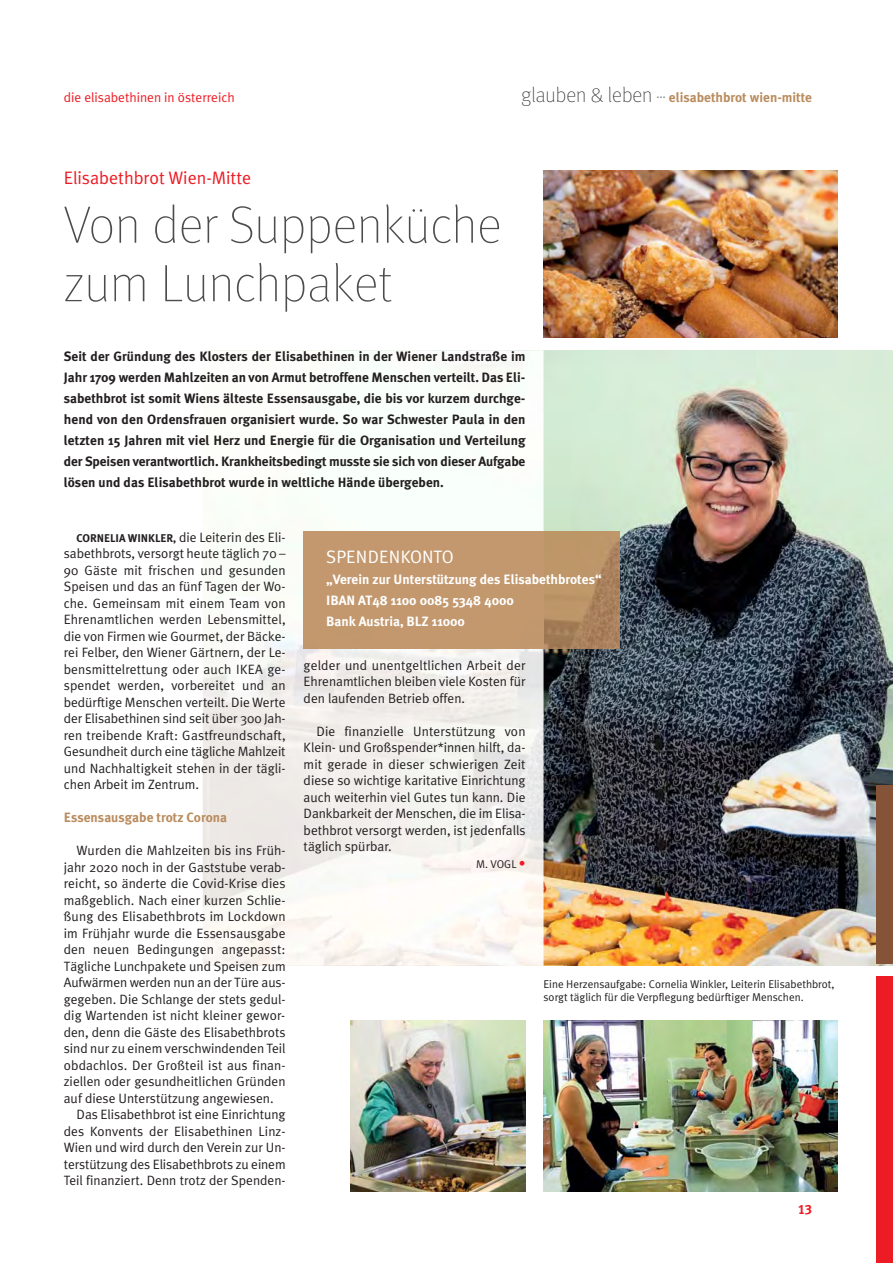
<style>
.page{position:relative;width:893px;height:1263px;background:#fff}
.page>*{position:absolute;margin:0;border:0;box-sizing:border-box;transform-origin:0 0}
.t1{font:100 52.5px/58.5px "Meta";color:#4c4c4e}
.t2{font:18px "Meta Plus Normal";color:#ed1c24}
.t3{font:18px "Meta Plus Normal";color:#fff}
.t4{font:13.5px/16.5px "Meta Plus Normal";color:#231f20;text-align:justify}
.t5{font:700 13.5px/21px "Meta Plus";color:#231f20;text-align:justify}
.t6{font:700 13.5px/21px "Meta Plus";color:#fff}
.t7{font:700 13.5px "Meta Plus";color:#ba8c5e}
.t8{font:13.5px "Meta Plus Normal";color:#ed1c24}
.t9{font:13.5px "Meta Plus Bold Caps";color:#ed1c24}
.t10{font:11.25px/13.5px "Meta Plus Normal";color:#231f20}
.s1{font-family:"Meta";font-weight:100;font-size:21px;color:#231f20}
.s2{font-family:"Meta Plus";font-weight:700;font-size:11.25px}
.s3{font-family:"Meta Plus";font-weight:700;font-size:13.5px;color:#ed1c24}
</style>
<div class="page">
<img style="left:543px;top:1021px;width:295px;height:171px">
<img style="left:543px;top:350px;width:350px;height:615px">
<div style="left:876px;top:785px;width:17px;height:179px;background:#845338"></div>
<div style="left:876px;top:976px;width:17px;height:287px;background:#ed1c24"></div>
<img style="left:543px;top:170px;width:295px;height:168px">
<img style="left:304px;top:531px;width:315px;height:118px">
<img style="left:351px;top:1021px;width:174px;height:171px">
<p class="t8" style="left:64px;top:92px;width:172px">die elisabethinen in österreich</p>
<p class="t7" style="left:521px;top:92px;width:293px"><span class="s1">glauben &amp; leben</span> <sup>…</sup> elisabethbrot wien-mitte</p>
<h2 class="t2" style="left:64px;top:171px;width:189px">Elisabethbrot Wien-Mitte</h2>
<h1 class="t1" style="left:64px;top:199px;width:439px">Von der Suppenküche zum Lunchpaket</h1>
<p class="t5" style="left:64px;top:347px;width:463px">Seit der Gründung des Klosters der Elisabethinen in der Wiener Landstraße im Jahr 1709 werden Mahlzeiten an von Armut betroffene Menschen verteilt. Das Eli&shy;sabethbrot ist somit Wiens älteste Essensausgabe, die bis vor kurzem durchge&shy;hend von den Ordensfrauen organisiert wurde. So war Schwester Paula in den letzten 15 Jahren mit viel Herz und Energie für die Organisation und Verteilung der Speisen verantwortlich. Krankheitsbedingt musste sie sich von dieser Aufgabe lösen und das Elisabethbrot wurde in weltliche Hände übergeben.</p>
<p class="t4" style="left:64px;top:530px;width:223px;text-indent:13px"><span class="s2">CORNELIA WINKLER,</span> die Leiterin des Eli&shy;sabethbrots, versorgt heute täglich 70 – 90 Gäste mit frischen und gesunden Speisen und das an fünf Tagen der Wo&shy;che. Gemeinsam mit einem Team von Ehrenamtlichen werden Lebensmittel, die von Firmen wie Gourmet, der Bäcke&shy;rei Felber, den Wiener Gärtnern, der Le&shy;bensmittelrettung oder auch IKEA ge&shy;spendet werden, vorbereitet und an bedürftige Menschen verteilt. Die Werte der Elisabethinen sind seit über 300 Jah&shy;ren treibende Kraft: Gastfreundschaft, Gesundheit durch eine tägliche Mahlzeit und Nachhaltigkeit stehen in der tägli&shy;chen Arbeit im Zentrum.</p>
<p class="t7" style="left:64px;top:812px;width:165px">Essensausgabe trotz Corona</p>
<p class="t4" style="left:77px;top:843px;width:211px">Wurden die Mahlzeiten bis ins Früh-</p>
<p class="t4" style="left:64px;top:860px;width:223px">jahr 2020 noch in der Gaststube verab-</p>
<p class="t4" style="left:64px;top:876px;width:223px">reicht, so änderte die Covid-Krise dies</p>
<p class="t4" style="left:64px;top:893px;width:223px">maßgeblich. Nach einer kurzen Schlie-</p>
<p class="t4" style="left:64px;top:909px;width:223px">ßung des Elisabethbrots im Lockdown</p>
<p class="t4" style="left:64px;top:926px;width:223px">im Frühjahr wurde die Essensausgabe</p>
<p class="t4" style="left:64px;top:942px;width:223px">den neuen Bedingungen angepasst:</p>
<p class="t4" style="left:64px;top:959px;width:223px">Tägliche Lunchpakete und Speisen zum</p>
<p class="t4" style="left:64px;top:975px;width:223px">Aufwärmen werden nun an der Türe aus-</p>
<p class="t4" style="left:64px;top:992px;width:223px">gegeben. Die Schlange der stets gedul-</p>
<p class="t4" style="left:64px;top:1008px;width:223px">dig Wartenden ist nicht kleiner gewor-</p>
<p class="t4" style="left:64px;top:1025px;width:223px">den, denn die Gäste des Elisabethbrots</p>
<p class="t4" style="left:64px;top:1041px;width:223px">sind nur zu einem verschwindenden Teil</p>
<p class="t4" style="left:64px;top:1058px;width:223px">obdachlos. Der Großteil ist aus finan-</p>
<p class="t4" style="left:64px;top:1074px;width:223px">ziellen oder gesundheitlichen Gründen</p>
<p class="t4" style="left:64px;top:1091px;width:211px">auf diese Unterstützung angewiesen.</p>
<p class="t4" style="left:77px;top:1107px;width:211px">Das Elisabethbrot ist eine Einrichtung</p>
<p class="t4" style="left:64px;top:1124px;width:223px">des Konvents der Elisabethinen Linz-</p>
<p class="t4" style="left:64px;top:1140px;width:223px">Wien und wird durch den Verein zur Un-</p>
<p class="t4" style="left:64px;top:1157px;width:223px">terstützung des Elisabethbrots zu einem</p>
<p class="t4" style="left:64px;top:1173px;width:223px">Teil finanziert. Denn trotz der Spenden-</p>
<h2 class="t3" style="left:326px;top:550px;width:129px">SPENDENKONTO</h2>
<p class="t6" style="left:326px;top:570px;width:277px">„Verein zur Unterstützung des Elisabethbrotes“<br>IBAN AT48 1100 0085 5348 4000<br>Bank Austria, BLZ 11000</p>
<p class="t4" style="left:304px;top:658px;width:223px">gelder und unentgeltlichen Arbeit der Ehrenamtlichen bleiben viele Kosten für den laufenden Betrieb offen.</p>
<p class="t4" style="left:304px;top:724px;width:223px;text-indent:13px">Die finanzielle Unterstützung von Klein- und Großspender*innen hilft, da&shy;mit gerade in dieser schwierigen Zeit diese so wichtige karitative Einrichtung auch weiterhin viel Gutes tun kann. Die Dankbarkeit der Menschen, die im Elisa&shy;bethbrot versorgt werden, ist jedenfalls täglich spürbar.</p>
<p class="t10" style="left:476px;top:858px;width:51px">M. VOGL <span class="s3">•</span></p>
<p class="t10" style="left:543px;top:978px;width:292px">Eine Herzensaufgabe: Cornelia Winkler, Leiterin Elisabethbrot, sorgt täglich für die Verpflegung bedürftiger Menschen.</p>
<p class="t9" style="left:798px;top:1201px;width:16px">13</p>
</div>
